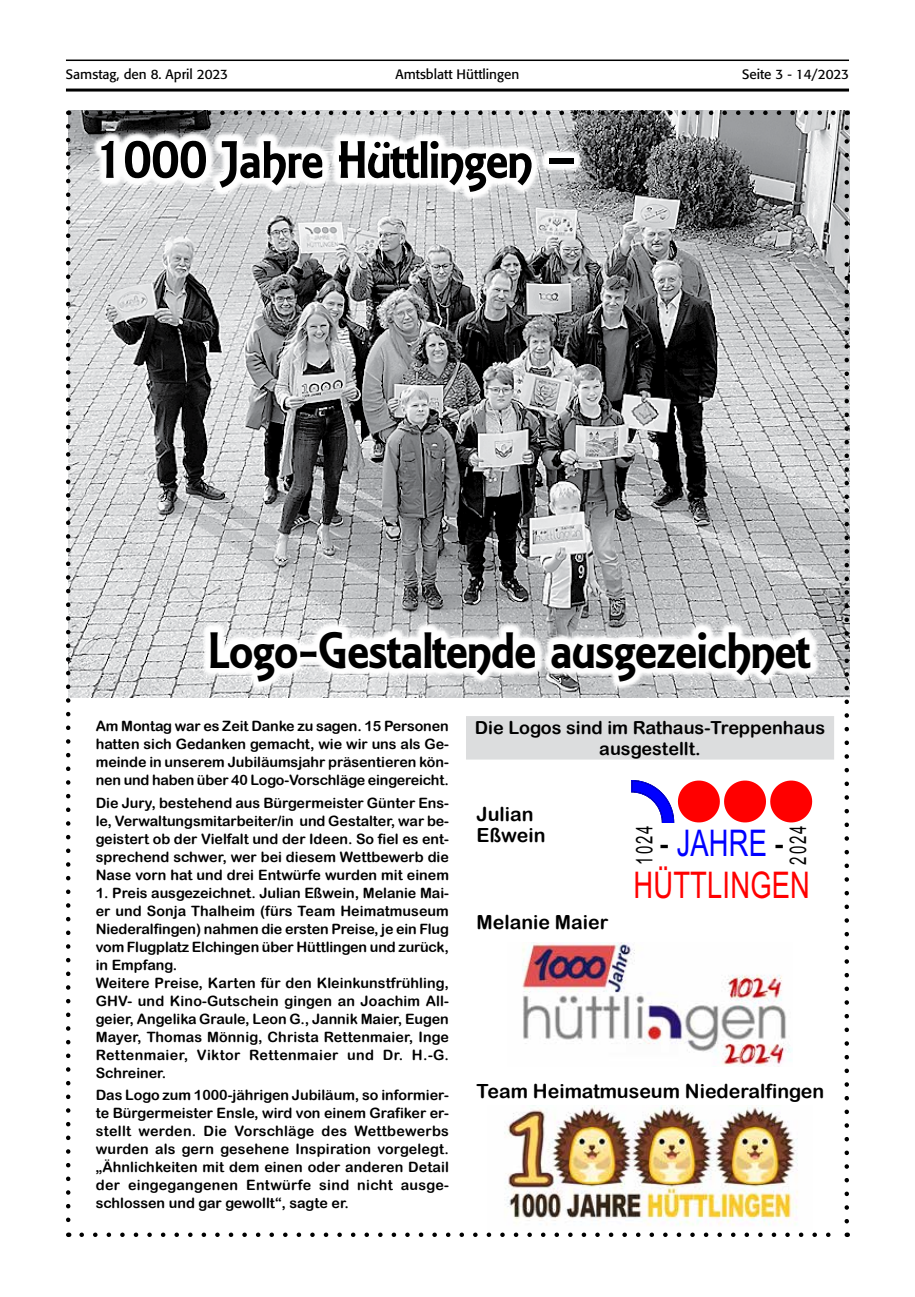
<style>
.page{position:relative;width:915px;height:1297px;background:#fff}
.page>*{position:absolute;margin:0;border:0;box-sizing:border-box;transform-origin:0 0}
.t1{font:51px "Estelle";color:#000}
.t2{font:49.5px "Estelle";color:#000}
.t3{font:36.75px/42.2px "Arial";letter-spacing:.005em;color:#f00;text-align:center;scale:.74 1}
.t4{font:22.95px "Arial";letter-spacing:.14em;color:#000;scale:.65 1}
.t5{font:19.5px/20.7px "Arial Rounded MT Bold";color:#000}
.t6{font:18px/21px "Arial Rounded MT Bold";color:#000;text-align:center}
.t7{font:14.25px/18px "Arial Rounded MT Bold";color:#000;text-align:justify}
.t8{font:13.5px "Formata";color:#000}
.s1{color:#000}
.s2{color:#00f}
</style>
<div class="page">
<hr style="left:66px;top:60px;width:782px;height:1px;background:#000">
<hr style="left:66px;top:89px;width:782px;height:3px;background:#000">
<img style="left:68px;top:111px;width:776px;height:586px">
<svg style="left:82px;top:1232px;width:749px;height:5px"></svg>
<svg style="left:75px;top:111px;width:758px;height:4px;background:#757677"></svg>
<svg style="left:66px;top:126px;width:4px;height:1111px"></svg>
<svg style="left:844px;top:111px;width:4px;height:1110px"></svg>
<svg style="left:631px;top:780px;width:180px;height:43px"></svg>
<img style="left:504px;top:1106px;width:294px;height:120px">
<img style="left:522px;top:942px;width:270px;height:125px">
<svg style="left:92px;top:131px;width:491px;height:71px"></svg>
<svg style="left:201px;top:621px;width:618px;height:70px"></svg>
<div style="left:466px;top:716px;width:367px;height:43px;background:#dcddde"></div>
<p class="t8" style="left:66px;top:66px;width:164px">Samstag, den 8. April 2023</p>
<p class="t8" style="left:395px;top:66px;width:125px">Amtsblatt Hüttlingen</p>
<p class="t8" style="left:741px;top:66px;width:108px">Seite 3 - 14/2023</p>
<h1 class="t1" style="left:96px;top:129px;width:480px">1000 Jahre Hüttlingen –</h1>
<h2 class="t2" style="left:208px;top:620px;width:603px">Logo-Gestaltende ausgezeichnet</h2>
<p class="t6" style="left:475px;top:717px;width:351px">Die Logos sind im Rathaus-Treppenhaus ausgestellt.</p>
<p class="t7" style="left:96px;top:717px;width:354px">Am Montag war es Zeit Danke zu sagen. 15 Personen hatten sich Gedanken gemacht, wie wir uns als Ge&shy;meinde in unserem Jubiläumsjahr präsentieren kön&shy;nen und haben über 40 Logo-Vorschläge eingereicht.</p>
<p class="t7" style="left:96px;top:793px;width:354px">Die Jury, bestehend aus Bürgermeister Günter Ens&shy;le, Verwaltungsmitarbeiter/in und Gestalter, war be&shy;geistert ob der Vielfalt und der Ideen. So fiel es ent&shy;sprechend schwer, wer bei diesem Wettbewerb die Nase vorn hat und drei Entwürfe wurden mit einem</p>
<p class="t7" style="left:96px;top:883px;width:355px;text-align:left">1. Preis ausgezeichnet. Julian Eßwein, Melanie Mai&shy;er und Sonja Thalheim (fürs Team Heimatmuseum Niederalfingen) nahmen die ersten Preise, je ein Flug vom Flugplatz Elchingen über Hüttlingen und zurück, in Empfang.<br>Weitere Preise, Karten für den Kleinkunstfrühling, GHV- und Kino-Gutschein gingen an Joachim All&shy;geier, Angelika Graule, Leon G., Jannik Maier, Eugen Mayer, Thomas Mönnig, Christa Rettenmaier, Inge Rettenmaier, Viktor Rettenmaier und Dr. H.-G.<br>Schreiner.</p>
<p class="t7" style="left:96px;top:1085px;width:354px">Das Logo zum 1000-jährigen Jubiläum, so informier&shy;te Bürgermeister Ensle, wird von einem Grafiker er&shy;stellt werden. Die Vorschläge des Wettbewerbs wurden als gern gesehene Inspiration vorgelegt. „Ähnlichkeiten mit dem einen oder anderen Detail der eingegangenen Entwürfe sind nicht ausge&shy;schlossen und gar gewollt“, sagte er.</p>
<h3 class="t5" style="left:476px;top:804px;width:70px">Julian<br>Eßwein</h3>
<h3 class="t4" style="left:630px;top:865px;width:63px;rotate:-90deg">1024</h3>
<h3 class="t4" style="left:784px;top:865px;width:63px;rotate:-90deg">2024</h3>
<h3 class="t3" style="left:633px;top:822px;width:240px"><span class="s1">-</span> <span class="s2">JAHRE</span> <span class="s1">-<br></span>HÜTTLINGEN</h3>
<h3 class="t5" style="left:476px;top:911px;width:133px">Melanie Maier</h3>
<h3 class="t5" style="left:476px;top:1080px;width:349px">Team Heimatmuseum Niederalfingen</h3>
</div>
